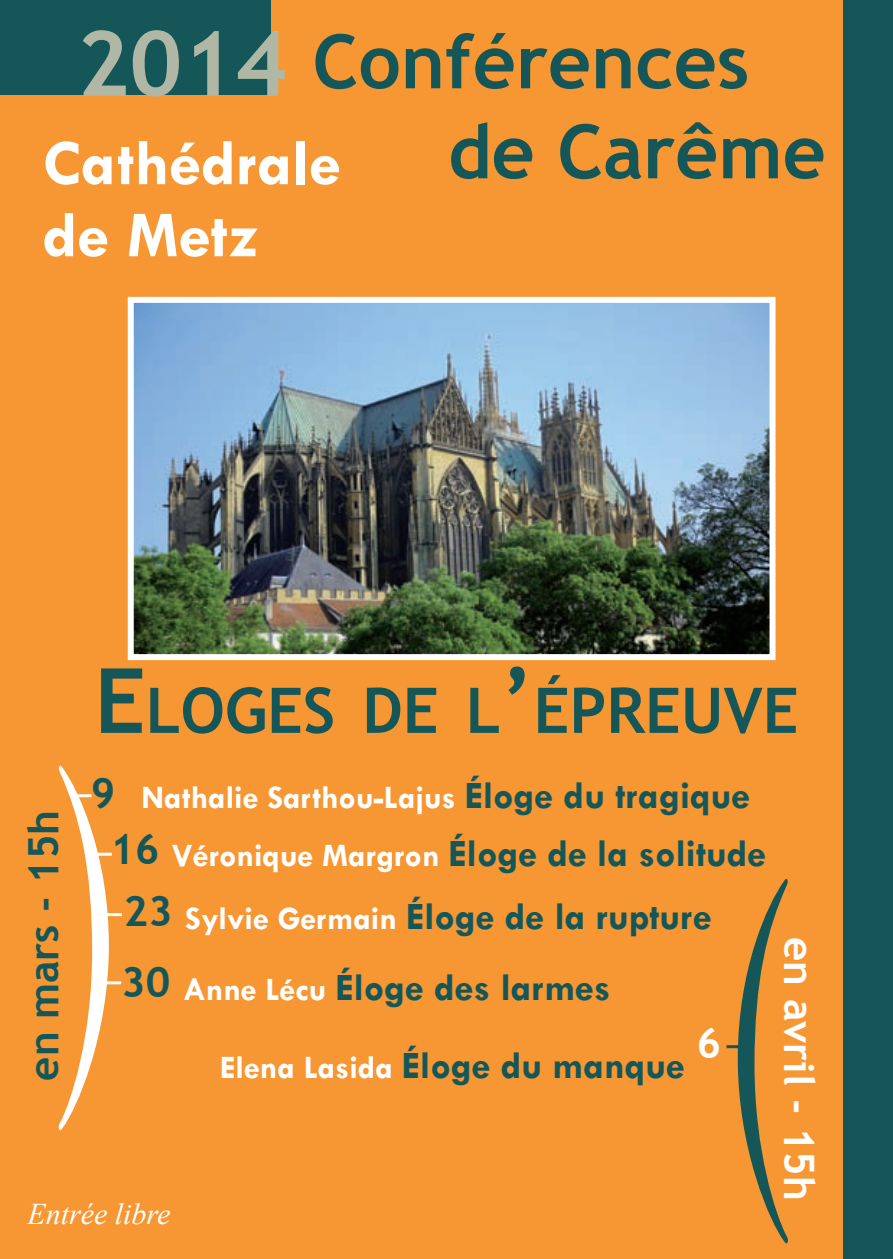
<style>
.page{position:relative;width:893px;height:1259px;background:#f69733}
.page>*{position:absolute;margin:0;border:0;box-sizing:border-box;transform-origin:0 0}
.t1{font:700 90px "Trebuchet MS";color:#b0b8a5}
.t2{font:700 75px/90px "Trebuchet MS";color:#155759}
.t3{font:700 66px/72px "Tw Cen";color:#fff}
.t4{font:700 63px "Trebuchet MS";color:#155759}
.t5{font:700 42px "Trebuchet MS";color:#fff}
.t6{font:700 42px "Trebuchet MS";color:#155759}
.t7{font:700 42px "Trebuchet MS";color:#fff}
.t8{font:700 39px/62.7px "Tw Cen";color:#155759}
.t9{font:700 33px "Tw Cen";color:#fff}
.t10{font:italic 30px "Times New Roman";color:#fff}
.s1{font-size:90px}
.s2{font-family:"Trebuchet MS";font-size:42px;color:#155759}
.s3{font-size:39px;color:#155759}
.s4{font-family:"Trebuchet MS";font-size:42px}
.s5{font-size:33px;color:#fff}
</style>
<div class="page">
<img style="left:135px;top:304px;width:633px;height:349px">
<div style="left:128px;top:297px;width:647px;height:363px;border:6px solid #fff"></div>
<div style="left:0;top:0;width:270px;height:95px;background:#155759"></div>
<svg style="left:59px;top:765px;width:50px;height:365px"></svg>
<div style="left:844px;top:0;width:49px;height:1259px;background:#155759"></div>
<svg style="left:738px;top:879px;width:50px;height:364px"></svg>
<hr style="left:71px;top:794px;width:20px;height:3px;background:#fff">
<hr style="left:91px;top:852px;width:21px;height:3px;background:#fff">
<hr style="left:101px;top:913px;width:21px;height:3px;background:#fff">
<hr style="left:101px;top:981px;width:20px;height:3px;background:#fff">
<hr style="left:726px;top:1045px;width:21px;height:3px;background:#155759">
<h1 class="t1" style="left:77px;top:7px;width:212px">2014</h1>
<h2 class="t2" style="left:448px;top:17px;width:379px;text-indent:-135px">Conférences de Carême</h2>
<h3 class="t3" style="left:43px;top:126px;width:300px">Cathédrale de Metz</h3>
<p class="t6" style="left:17px;top:1080px;width:272px;rotate:-90deg">en mars - 15h</p>
<h3 class="t4" style="left:95px;top:671px;width:698px"><span class="s1">E</span>LOGES DE L<span class="s1">’</span>ÉPREUVE</h3>
<p class="t9" style="left:91px;top:777px;width:661px"><span class="s2">9</span> Nathalie Sarthou-Lajus <span class="s3">éloge du tragique</span></p>
<p class="t8" style="left:123px;top:821px;width:644px;text-indent:-13px"><span class="s4">16</span> <span class="s5">Véronique Margron</span> éloge de la solitude<br><span class="s4">23</span> <span class="s5">Sylvie Germain</span> éloge de la rupture</p>
<p class="t8" style="left:121px;top:955px;width:491px"><span class="s4">30</span> <span class="s5">Anne Lécu</span> éloge des larmes</p>
<p class="t8" style="left:220px;top:1033px;width:466px"><span class="s5">Elena Lasida</span> éloge du manque</p>
<p class="t7" style="left:696px;top:1017px;width:26px">6</p>
<p class="t5" style="left:825px;top:937px;width:265px;rotate:90deg">en avril - 15h</p>
<p class="t10" style="left:27px;top:1193px;width:145px">Entrée libre</p>
</div>
